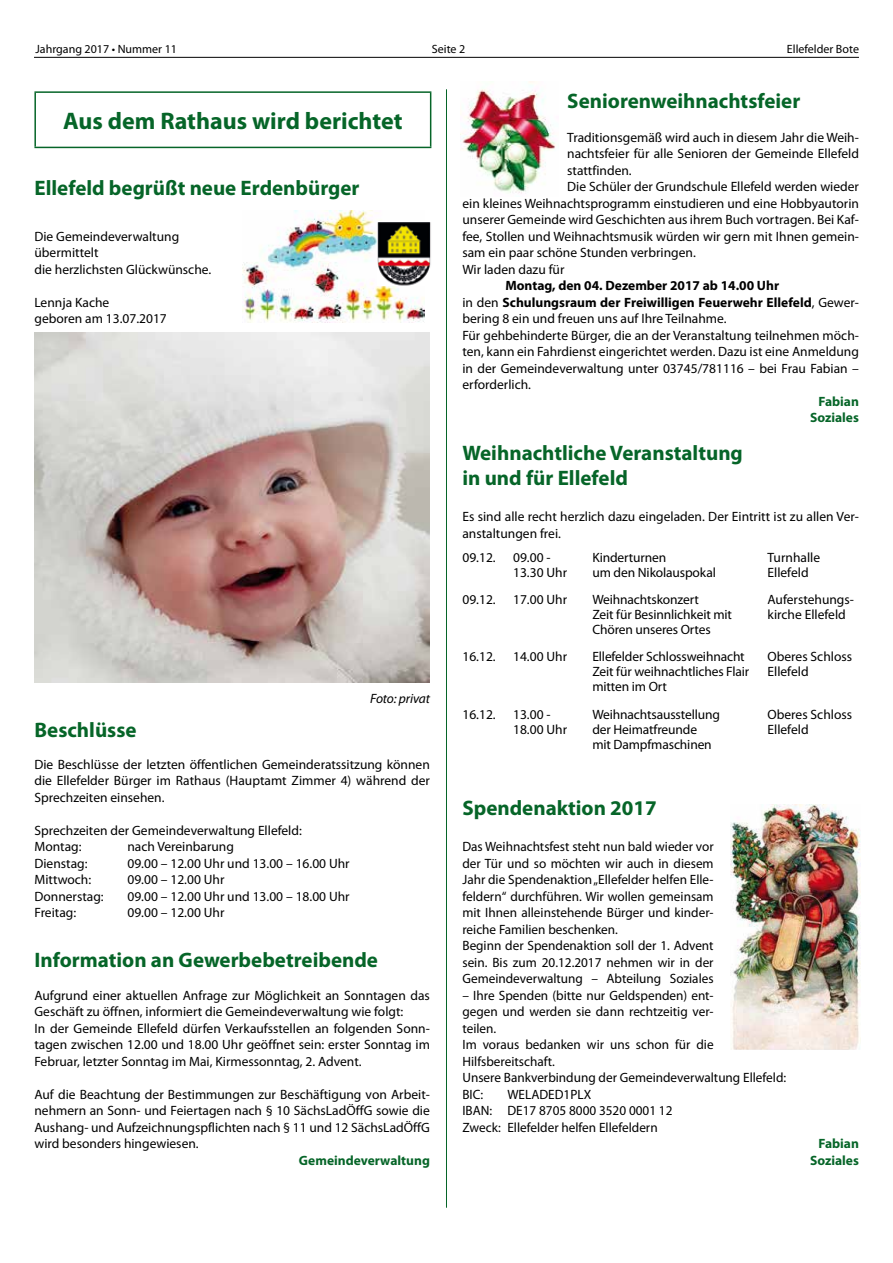
<style>
.page{position:relative;width:893px;height:1263px;background:#fff}
.page>*{position:absolute;margin:0;border:0;box-sizing:border-box;transform-origin:0 0}
.t1{font:700 24px "Myriad Pro";color:#066528}
.t2{font:700 21px/25.2px "Myriad Pro";color:#066528}
.t3{font:13.5px/16.5px "Myriad Pro";color:#000}
.t4{font:700 13.5px/16.5px "Myriad Pro";color:#066528;text-align:right}
.t5{font:italic 13.5px "Myriad Pro";letter-spacing:-.01em;color:#000}
.t6{font:12px "Myriad Pro";color:#000}
.s1{font-weight:700}
</style>
<div class="page">
<hr style="left:34px;top:57px;width:825px;height:1px;background:#000">
<hr style="left:446px;top:89px;width:1px;height:1119px;background:#066528">
<img style="left:243px;top:211px;width:181px;height:112px">
<img style="left:377px;top:221px;width:54px;height:65px">
<img style="left:34px;top:332px;width:396px;height:351px">
<hr style="left:34px;top:91px;width:397px;height:2px;background:#066528">
<hr style="left:34px;top:93px;width:2px;height:54px;background:#066528">
<hr style="left:430px;top:93px;width:1px;height:54px;background:#066528">
<hr style="left:34px;top:147px;width:397px;height:1px;background:#066528">
<img style="left:462px;top:81px;width:93px;height:113px">
<img style="left:731px;top:804px;width:129px;height:245px">
<p class="t6" style="left:36px;top:42px;width:143px">Jahrgang 2017 • Nummer 11</p>
<p class="t6" style="left:432px;top:42px;width:35px">Seite 2</p>
<p class="t6" style="left:787px;top:42px;width:74px">Ellefelder Bote</p>
<h1 class="t1" style="left:63px;top:105px;width:341px">Aus dem Rathaus wird berichtet</h1>
<h2 class="t2" style="left:34px;top:175px;width:327px">Ellefeld begrüßt neue Erdenbürger</h2>
<p class="t3" style="left:34px;top:228px;width:178px">Die Gemeindeverwaltung übermittelt<br>die herzlichsten Glückwünsche.</p>
<p class="t3" style="left:34px;top:294px;width:134px">Lennja Kache<br>geboren am 13.07.2017</p>
<p class="t5" style="left:370px;top:690px;width:61px">Foto: privat</p>
<h2 class="t2" style="left:34px;top:717px;width:104px">Beschlüsse</h2>
<p class="t3" style="left:34px;top:756px;width:397px;text-align:justify">Die Beschlüsse der letzten öffentlichen Gemeinderatssitzung können die Ellefelder Bürger im Rathaus (Hauptamt Zimmer 4) während der Sprechzeiten einsehen.</p>
<p class="t3" style="left:34px;top:822px;width:269px">Sprechzeiten der Gemeindeverwaltung Ellefeld:<br>Montag:</p>
<p class="t3" style="left:127px;top:838px;width:108px">nach Vereinbarung</p>
<p class="t3" style="left:34px;top:855px;width:55px">Dienstag:</p>
<p class="t3" style="left:127px;top:855px;width:224px">09.00 – 12.00 Uhr und 13.00 – 16.00 Uhr</p>
<p class="t3" style="left:34px;top:871px;width:58px">Mittwoch:</p>
<p class="t3" style="left:127px;top:871px;width:98px">09.00 – 12.00 Uhr</p>
<p class="t3" style="left:34px;top:888px;width:71px">Donnerstag:</p>
<p class="t3" style="left:127px;top:888px;width:224px">09.00 – 12.00 Uhr und 13.00 – 18.00 Uhr</p>
<p class="t3" style="left:34px;top:904px;width:43px">Freitag:</p>
<p class="t3" style="left:127px;top:904px;width:98px">09.00 – 12.00 Uhr</p>
<h2 class="t2" style="left:34px;top:947px;width:345px">Information an Gewerbebetreibende</h2>
<p class="t3" style="left:34px;top:987px;width:397px">Aufgrund einer aktuellen Anfrage zur Möglichkeit an Sonntagen das Geschäft zu öffnen, informiert die Gemeindeverwaltung wie folgt:<br>In der Gemeinde Ellefeld dürfen Verkaufsstellen an folgenden Sonn&shy;tagen zwischen 12.00 und 18.00 Uhr geöffnet sein: erster Sonntag im Februar, letzter Sonntag im Mai, Kirmessonntag, 2. Advent.</p>
<p class="t3" style="left:34px;top:1086px;width:397px;text-align:justify">Auf die Beachtung der Bestimmungen zur Beschäftigung von Arbeit&shy;nehmern an Sonn- und Feiertagen nach § 10 SächsLadÖffG sowie die Aushang- und Aufzeichnungspflichten nach § 11 und 12 SächsLadÖffG wird besonders hingewiesen.</p>
<p class="t4" style="left:299px;top:1151px;width:132px">Gemeindeverwaltung</p>
<h2 class="t2" style="left:567px;top:88px;width:235px">Seniorenweihnachtsfeier</h2>
<p class="t3" style="left:567px;top:129px;width:293px">Traditionsgemäß wird auch in diesem Jahr die Weih-</p>
<p class="t3" style="left:567px;top:145px;width:293px">nachtsfeier für alle Senioren der Gemeinde Ellefeld</p>
<p class="t3" style="left:567px;top:162px;width:66px">stattfinden.</p>
<p class="t3" style="left:567px;top:178px;width:293px">Die Schüler der Grundschule Ellefeld werden wieder</p>
<p class="t3" style="left:462px;top:195px;width:398px">ein kleines Weihnachtsprogramm einstudieren und eine Hobbyautorin</p>
<p class="t3" style="left:462px;top:211px;width:398px">unserer Gemeinde wird Geschichten aus ihrem Buch vortragen. Bei Kaf-</p>
<p class="t3" style="left:462px;top:228px;width:398px">fee, Stollen und Weihnachtsmusik würden wir gern mit Ihnen gemein-</p>
<p class="t3" style="left:462px;top:244px;width:235px">sam ein paar schöne Stunden verbringen.</p>
<p class="t3" style="left:462px;top:261px;width:104px">Wir laden dazu für</p>
<p class="t3" style="left:462px;top:277px;width:398px;text-indent:43px"><span class="s1">Montag, den 04. Dezember 2017 ab 14.00 Uhr<br></span>in den <span class="s1">Schulungsraum der Freiwilligen Feuerwehr Ellefeld</span>, Gewer&shy;bering 8 ein und freuen uns auf Ihre Teilnahme.<br>Für gehbehinderte Bürger, die an der Veranstaltung teilnehmen möch&shy;ten, kann ein Fahrdienst eingerichtet werden. Dazu ist eine Anmeldung in der Gemeindeverwaltung unter 03745/781116 – bei Frau Fabian – erforderlich.</p>
<p class="t4" style="left:810px;top:392px;width:50px">Fabian<br>Soziales</p>
<h2 class="t2" style="left:462px;top:440px;width:282px">Weihnachtliche Veranstaltung in und für Ellefeld</h2>
<p class="t3" style="left:462px;top:508px;width:398px">Es sind alle recht herzlich dazu eingeladen. Der Eintritt ist zu allen Ver&shy;anstaltungen frei.</p>
<p class="t3" style="left:462px;top:549px;width:35px">09.12.</p>
<p class="t3" style="left:513px;top:550px;width:55px;line-height:15px">09.00 -<br>13.30 Uhr</p>
<p class="t3" style="left:592px;top:550px;width:125px;line-height:15px">Kinderturnen<br>um den Nikolauspokal</p>
<p class="t3" style="left:767px;top:550px;width:54px;line-height:15px">Turnhalle<br>Ellefeld</p>
<p class="t3" style="left:462px;top:591px;width:35px">09.12.</p>
<p class="t3" style="left:513px;top:591px;width:55px">17.00 Uhr</p>
<p class="t3" style="left:592px;top:592px;width:141px;line-height:15px">Weihnachtskonzert<br>Zeit für Besinnlichkeit mit<br>Chören unseres Ortes</p>
<p class="t3" style="left:767px;top:592px;width:88px;line-height:15px">Auferstehungs&shy;kirche Ellefeld</p>
<p class="t3" style="left:462px;top:648px;width:35px">16.12.</p>
<p class="t3" style="left:513px;top:648px;width:55px">14.00 Uhr</p>
<p class="t3" style="left:592px;top:649px;width:158px;line-height:15px">Ellefelder Schlossweihnacht<br>Zeit für weihnachtliches Flair mitten im Ort</p>
<p class="t3" style="left:767px;top:649px;width:86px;line-height:15px">Oberes Schloss<br>Ellefeld</p>
<p class="t3" style="left:462px;top:706px;width:35px">16.12.</p>
<p class="t3" style="left:513px;top:706px;width:55px;line-height:15px">13.00 -<br>18.00 Uhr</p>
<p class="t3" style="left:592px;top:706px;width:129px;line-height:15px">Weihnachtsausstellung der Heimatfreunde<br>mit Dampfmaschinen</p>
<p class="t3" style="left:767px;top:706px;width:86px;line-height:15px">Oberes Schloss<br>Ellefeld</p>
<h2 class="t2" style="left:462px;top:794px;width:196px">Spendenaktion 2017</h2>
<p class="t3" style="left:462px;top:838px;width:253px">Das Weihnachtsfest steht nun bald wieder vor der Tür und so möchten wir auch in diesem Jahr die Spendenaktion „Ellefelder helfen Elle&shy;feldern“ durchführen. Wir wollen gemeinsam mit Ihnen alleinstehende Bürger und kinder&shy;reiche Familien beschenken.<br>Beginn der Spendenaktion soll der 1. Advent sein. Bis zum 20.12.2017 nehmen wir in der Gemeindeverwaltung – Abteilung Soziales</p>
<p class="t3" style="left:462px;top:987px;width:325px">– Ihre Spenden (bitte nur Geldspenden) ent-<br>gegen und werden sie dann rechtzeitig ver-<br>teilen.<br>Im voraus bedanken wir uns schon für die<br>Hilfsbereitschaft.<br>Unsere Bankverbindung der Gemeindeverwaltung Ellefeld:<br>BIC:</p>
<p class="t3" style="left:462px;top:1086px;width:212px;text-indent:45px">WELADED1PLX<br>IBAN: DE17 8705 8000 3520 0001 12<br>Zweck: Ellefelder helfen Ellefeldern</p>
<p class="t4" style="left:810px;top:1135px;width:50px">Fabian<br>Soziales</p>
</div>
